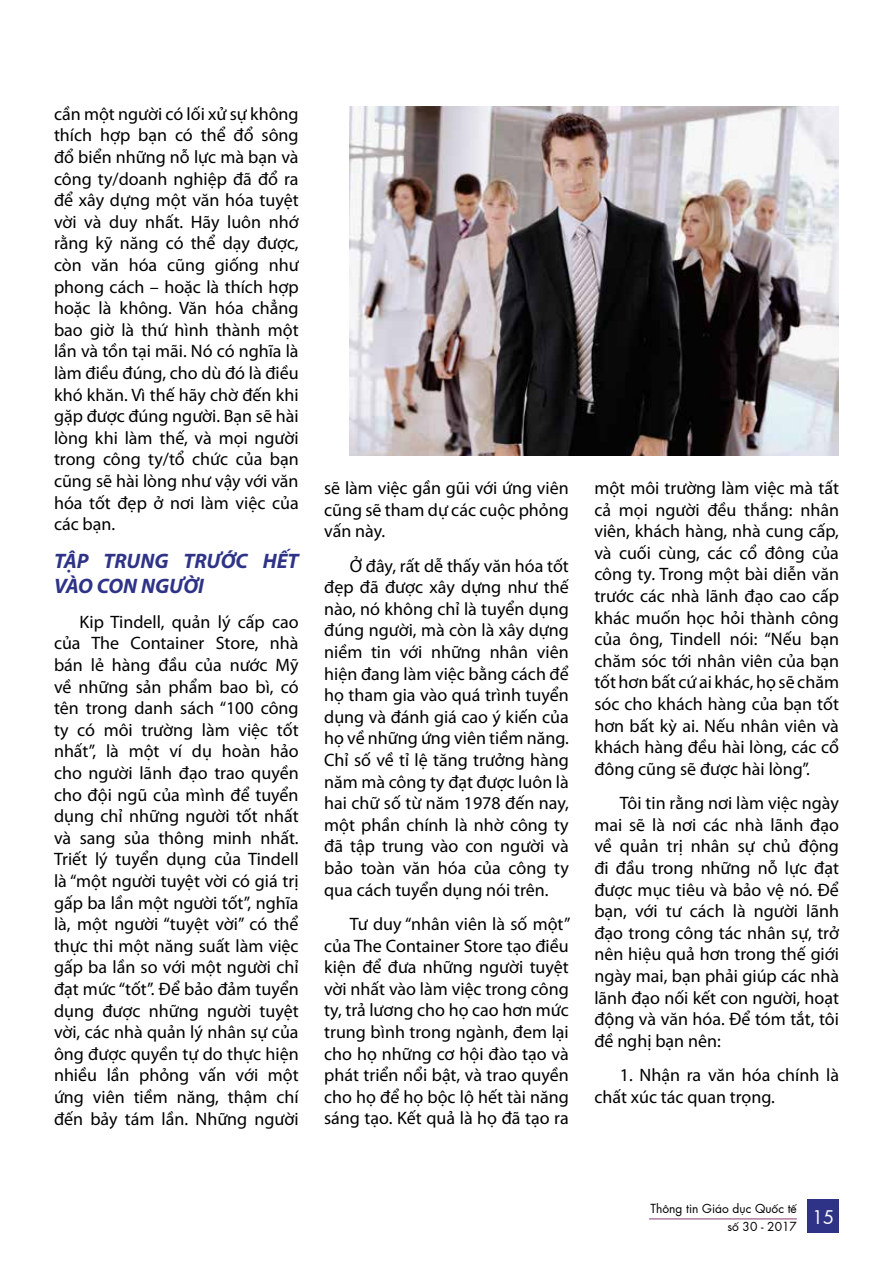
<style>
.page{position:relative;width:893px;height:1263px;background:#fff}
.page>*{position:absolute;margin:0;border:0;box-sizing:border-box;transform-origin:0 0}
.t1{font:italic 700 21px/25.2px "Myriad Pro";color:#2e3387}
.t2{font:18px/21.6px "Myriad Pro";color:#000;text-align:justify}
.t3{font:12px/18.6px "SFU Futura";color:#000}
</style>
<div class="page">
<hr style="left:649px;top:1218px;width:148px;height:1px;background:#af7ca4">
<div style="left:807px;top:1199px;width:32px;height:33px;background:#2e3387"></div>
<img style="left:350px;top:106px;width:489px;height:349px">
<p class="t2" style="left:54px;top:103px;width:246px">cần một người có lối xử sự không thích hợp bạn có thể đổ sông đổ biển những nỗ lực mà bạn và công ty/doanh nghiệp đã đổ ra để xây dựng một văn hóa tuyệt vời và duy nhất. Hãy luôn nhớ rằng kỹ năng có thể dạy được, còn văn hóa cũng giống như phong cách – hoặc là thích hợp hoặc là không. Văn hóa chẳng bao giờ là thứ hình thành một lần và tồn tại mãi. Nó có nghĩa là làm điều đúng, cho dù đó là điều khó khăn. Vì thế hãy chờ đến khi gặp được đúng người. Bạn sẽ hài lòng khi làm thế, và mọi người trong công ty/tổ chức của bạn cũng sẽ hài lòng như vậy với văn hóa tốt đẹp ở nơi làm việc của các bạn.</p>
<p class="t1" style="left:54px;top:548px;width:246px">TẬP TRUNG TRƯỚC HẾT<br>VÀO CON NGƯỜI</p>
<p class="t2" style="left:54px;top:611px;width:246px;text-indent:26px">Kip Tindell, quản lý cấp cao của The Container Store, nhà bán lẻ hàng đầu của nước Mỹ về những sản phẩm bao bì, có tên trong danh sách “100 công ty có môi trường làm việc tốt nhất”, là một ví dụ hoàn hảo cho người lãnh đạo trao quyền cho đội ngũ của mình để tuyển dụng chỉ những người tốt nhất và sang sủa thông minh nhất.<br>Triết lý tuyển dụng của Tindell là “một người tuyệt vời có giá trị gấp ba lần một người tốt”, nghĩa là, một người “tuyệt vời” có thể thực thi một năng suất làm việc gấp ba lần so với một người chỉ đạt mức “tốt”. Để bảo đảm tuyển dụng được những người tuyệt vời, các nhà quản lý nhân sự của ông được quyền tự do thực hiện nhiều lần phỏng vấn với một ứng viên tiềm năng, thậm chí đến bảy tám lần. Những người</p>
<p class="t2" style="left:324px;top:477px;width:246px">sẽ làm việc gần gũi với ứng viên cũng sẽ tham dự các cuộc phỏng vấn này.</p>
<p class="t2" style="left:324px;top:554px;width:246px;text-indent:26px">Ở đây, rất dễ thấy văn hóa tốt đẹp đã được xây dựng như thế nào, nó không chỉ là tuyển dụng đúng người, mà còn là xây dựng niềm tin với những nhân viên hiện đang làm việc bằng cách để họ tham gia vào quá trình tuyển dụng và đánh giá cao ý kiến của họ về những ứng viên tiềm năng.<br>Chỉ số về tỉ lệ tăng trưởng hàng năm mà công ty đạt được luôn là hai chữ số từ năm 1978 đến nay, một phần chính là nhờ công ty đã tập trung vào con người và bảo toàn văn hóa của công ty qua cách tuyển dụng nói trên.</p>
<p class="t2" style="left:324px;top:913px;width:248px;text-indent:26px">Tư duy “nhân viên là số một” của The Container Store tạo điều kiện để đưa những người tuyệt vời nhất vào làm việc trong công ty, trả lương cho họ cao hơn mức trung bình trong ngành, đem lại cho họ những cơ hội đào tạo và phát triển nổi bật, và trao quyền cho họ để họ bộc lộ hết tài năng sáng tạo. Kết quả là họ đã tạo ra</p>
<p class="t2" style="left:594px;top:477px;width:246px">một môi trường làm việc mà tất cả mọi người đều thắng: nhân viên, khách hàng, nhà cung cấp, và cuối cùng, các cổ đông của công ty. Trong một bài diễn văn trước các nhà lãnh đạo cao cấp khác muốn học hỏi thành công của ông, Tindell nói: “Nếu bạn chăm sóc tới nhân viên của bạn tốt hơn bất cứ ai khác, họ sẽ chăm sóc cho khách hàng của bạn tốt hơn bất kỳ ai. Nếu nhân viên và khách hàng đều hài lòng, các cổ đông cũng sẽ được hài lòng”.</p>
<p class="t2" style="left:594px;top:792px;width:246px;text-indent:26px">Tôi tin rằng nơi làm việc ngày mai sẽ là nơi các nhà lãnh đạo về quản trị nhân sự chủ động đi đầu trong những nỗ lực đạt được mục tiêu và bảo vệ nó. Để bạn, với tư cách là người lãnh đạo trong công tác nhân sự, trở nên hiệu quả hơn trong thế giới ngày mai, bạn phải giúp các nhà lãnh đạo nối kết con người, hoạt động và văn hóa. Để tóm tắt, tôi đề nghị bạn nên:</p>
<p class="t2" style="left:594px;top:1064px;width:246px;text-indent:26px">1. Nhận ra văn hóa chính là chất xúc tác quan trọng.</p>
<p class="t3" style="left:727px;top:1198px;width:108px;text-indent:-77px">Thông tin Giáo dục Quốc tế<br>số 30 - 2017 <sup>15</sup></p>
</div>
